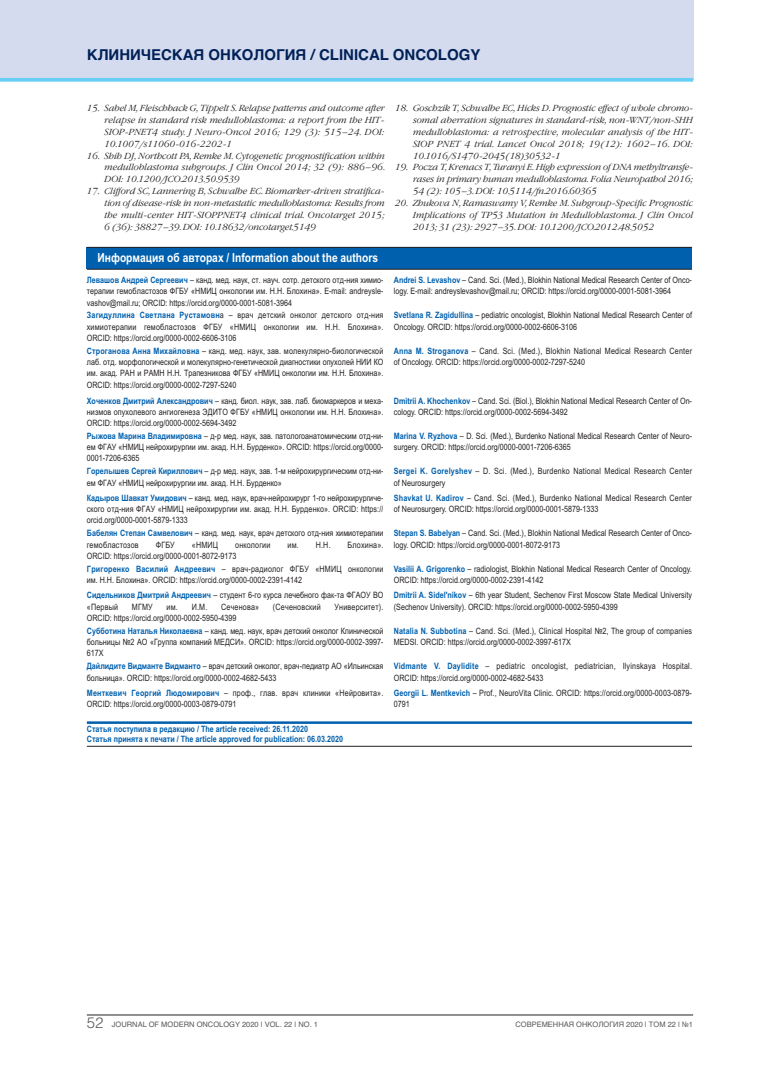
<style>
.page{position:relative;width:780px;height:1088px;background:#fff}
.page>*{position:absolute;margin:0;border:0;box-sizing:border-box;transform-origin:0 0}
.t1{font:700 15px "Helvetica";color:#002158}
.t2{font:700 12.5px "Arial Narrow";color:#fff}
.t3{font:8.75px/11.2px "Arial Narrow";color:#231f20}
.t4{font:italic 300 8.75px/11.9px "Garamond C";color:#231f20;text-align:justify}
.t5{font:8.75px/11.2px "Arial Narrow";letter-spacing:.02em;color:#231f20}
.t6{font:700 8.75px/10px "Arial Narrow";color:#0160ae}
.t7{font:7.5px "Helvetica";color:#57585a}
.s1{font-weight:700;color:#0160ae}
.s2{font-weight:300;font-size:15px}
</style>
<div class="page">
<div style="left:0;top:0;width:693px;height:79px;background:#d4dbee"></div>
<svg style="left:0;top:78px;width:693px;height:4px;background:#72d1f5"></svg>
<hr style="left:87px;top:1014px;width:606px;height:1px;background:#231f20">
<div style="left:87px;top:247px;width:605px;height:22px;background:#0160ae"></div>
<hr style="left:87px;top:247px;width:605px;height:1px;background:#231f20">
<hr style="left:87px;top:269px;width:605px;height:1px;background:#231f20">
<hr style="left:87px;top:721px;width:605px;height:3px;background:#0160ae">
<hr style="left:87px;top:746px;width:605px;height:1px;background:#231f20">
<h1 class="t1" style="left:87px;top:49px;width:395px">КЛИНИЧЕСКАЯ ОНКОЛОГИЯ / CLINICAL ONCOLOGY</h1>
<p class="t4" style="left:105px;top:103px;width:281px;text-indent:-18px">15. Sabel M, Fleischhack G, Tippelt S. Relapse patterns and outcome after relapse in standard risk medulloblastoma: a report from the HIT-SIOP-PNET4 study. J Neuro-Oncol 2016; 129 (3): 515–24. DOI:<br>10.1007/s11060-016-2202-1</p>
<p class="t4" style="left:105px;top:151px;width:281px;text-indent:-18px">16. Shih DJ, Northcott PA, Remke M. Cytogenetic prognostification within medulloblastoma subgroups. J Clin Oncol 2014; 32 (9): 886–96.<br>DOI: 10.1200/JCO.2013.50.9539</p>
<p class="t4" style="left:105px;top:186px;width:281px;text-indent:-18px">17. Clifford SC, Lannering B, Schwalbe EC. Biomarker-driven stratifica&shy;tion of disease-risk in non-metastatic medulloblastoma: Results from the multi-center HIT-SIOPPNET4 clinical trial. Oncotarget 2015; 6 (36): 38827–39. DOI: 10.18632/oncotarget.5149</p>
<p class="t4" style="left:413px;top:103px;width:281px;text-indent:-18px">18. Goschzik T, Schwalbe EC, Hicks D. Prognostic effect of whole chromo&shy;somal aberration signatures in standard-risk, non-WNT/non-SHH medulloblastoma: a retrospective, molecular analysis of the HIT-SIOP PNET 4 trial. Lancet Oncol 2018; 19(12): 1602–16. DOI:<br>10.1016/S1470-2045(18)30532-1</p>
<p class="t4" style="left:413px;top:162px;width:281px;text-indent:-18px">19. Pocza T, Krenacs T, Turanyi E. High expression of DNA methyltransfe&shy;rases in primary human medulloblastoma. Folia Neuropathol 2016; 54 (2): 105–3. DOI: 10.5114/fn.2016.60365</p>
<p class="t4" style="left:413px;top:198px;width:281px;text-indent:-18px">20. Zhukova N, Ramaswamy V, Remke M. Subgroup-Specific Prognostic Implications of TP53 Mutation in Medulloblastoma. J Clin Oncol 2013; 31 (23): 2927–35. DOI: 10.1200/JCO.2012.48.5052</p>
<h2 class="t2" style="left:97px;top:253px;width:282px">Информация об авторах / Information about the authors</h2>
<p class="t3" style="left:87px;top:275px;width:298px;text-align:justify"><span class="s1">Левашов Андрей Сергеевич</span> – канд. мед. наук, ст. науч. сотр. детского отд-ния химио&shy;терапии гемобластозов ФГБУ «НМИЦ онкологии им. Н.Н. Блохина». E-mail: andreysle&shy;vashov@mail.ru; ORCID: https://orcid.org/0000-0001-5081-3964</p>
<p class="t3" style="left:394px;top:275px;width:300px"><span class="s1">Andrei S. Levashov</span> – Cand. Sci. (Med.), Blokhin National Medical Research Center of Onco&shy;logy. E-mail: andreyslevashov@mail.ru; ORCID: https://orcid.org/0000-0001-5081-3964</p>
<p class="t3" style="left:87px;top:311px;width:298px;text-align:justify"><span class="s1">Загидуллина Светлана Рустамовн</span>а – врач детский онколог детского отд-ния химиотерапии гемобластозов ФГБУ «НМИЦ онкологии им. Н.Н. Блохина».<br>ORCID: https://orcid.org/0000-0002-6606-3106</p>
<p class="t3" style="left:394px;top:311px;width:300px"><span class="s1">Svetlana R. Zagidullina</span> – pediatric oncologist, Blokhin National Medical Research Center of<br>Oncology. ORCID: https://orcid.org/0000-0002-6606-3106</p>
<p class="t3" style="left:87px;top:346px;width:298px;text-align:justify"><span class="s1">Строганова Анна Михайловна</span> – канд. мед. наук, зав. молекулярно-биологической лаб. отд. морфологической и молекулярно-генетической диагностики опухолей НИИ КО им. акад. РАН и РАМН Н.Н. Трапезникова ФГБУ «НМИЦ онкологии им. Н.Н. Блохина».<br>ORCID: https://orcid.org/0000-0002-7297-5240</p>
<p class="t5" style="left:394px;top:346px;width:300px"><span class="s1">Anna M. Stroganova</span> – Cand. Sci. (Med.), Blokhin National Medical Research Center of Oncology. ORCID: https://orcid.org/0000-0002-7297-5240</p>
<p class="t3" style="left:87px;top:396px;width:298px;text-align:justify"><span class="s1">Хоченков Дмитрий Александрович</span> – канд. биол. наук, зав. лаб. биомаркеров и меха&shy;низмов опухолевого ангиогенеза ЭДИТО ФГБУ «НМИЦ онкологии им. Н.Н. Блохина».<br>ORCID: https://orcid.org/0000-0002-5694-3492</p>
<p class="t3" style="left:394px;top:396px;width:300px"><span class="s1">Dmitrii A. Khochenkov</span> – Cand. Sci. (Biol.), Blokhin National Medical Research Center of On&shy;cology. ORCID: https://orcid.org/0000-0002-5694-3492</p>
<p class="t3" style="left:87px;top:431px;width:298px;text-align:justify"><span class="s1">Рыжова Марина Владимировна</span> – д-р мед. наук, зав. патологоанатомическим отд-ни&shy;ем ФГАУ «НМИЦ нейрохирургии им. акад. Н.Н. Бурденко». ORCID: https://orcid.org/0000- 0001-7206-6365</p>
<p class="t3" style="left:394px;top:431px;width:300px"><span class="s1">Marina V. Ryzhova</span> – D. Sci. (Med.), Burdenko National Medical Research Center of Neuro&shy;surgery. ORCID: https://orcid.org/0000-0001-7206-6365</p>
<p class="t3" style="left:87px;top:466px;width:298px"><span class="s1">Горелышев Сергей Кириллович</span> – д-р мед. наук, зав. 1-м нейрохирургическим отд-ни&shy;ем ФГАУ «НМИЦ нейрохирургии им. акад. Н.Н. Бурденко»</p>
<p class="t5" style="left:394px;top:466px;width:300px"><span class="s1">Sergei K. Gorelyshev</span> – D. Sci. (Med.), Burdenko National Medical Research Center of Neurosurgery</p>
<p class="t3" style="left:87px;top:493px;width:298px;text-align:justify"><span class="s1">Кадыров Шавкат Умидович</span> – канд. мед. наук, врач-нейрохирург 1-го нейрохирургиче&shy;ского отд-ния ФГАУ «НМИЦ нейрохирургии им. акад. Н.Н. Бурденко». ORCID: https:// orcid.org/0000-0001-5879-1333</p>
<p class="t5" style="left:394px;top:493px;width:300px"><span class="s1">Shavkat U. Kadirov</span> – Cand. Sci. (Med.), Burdenko National Medical Research Center of Neurosurgery. ORCID: https://orcid.org/0000-0001-5879-1333</p>
<p class="t3" style="left:87px;top:528px;width:298px"><span class="s1">Бабелян Степан Самвелович</span> – канд. мед. наук, врач детского отд-ния химиотерапии гемобластозов</p>
<p class="t3" style="left:394px;top:528px;width:300px"><span class="s1">Stepan S. Babelyan</span> – Cand. Sci. (Med.), Blokhin National Medical Research Center of Onco&shy;logy. ORCID: https://orcid.org/0000-0001-8072-9173</p>
<p class="t3" style="left:156px;top:540px;width:21px">ФГБУ</p>
<p class="t3" style="left:192px;top:540px;width:28px">«НМИЦ</p>
<p class="t5" style="left:235px;top:540px;width:37px">онкологии</p>
<p class="t3" style="left:287px;top:540px;width:45px">им. Н.Н.</p>
<p class="t5" style="left:347px;top:540px;width:37px">Блохина».</p>
<p class="t3" style="left:87px;top:551px;width:151px">ORCID: https://orcid.org/0000-0001-8072-9173</p>
<p class="t3" style="left:87px;top:564px;width:298px"><span class="s1">Григоренко Василий Андреевич</span> – врач-радиолог ФГБУ «НМИЦ онкологии им. Н.Н. Блохина». ORCID: https://orcid.org/0000-0002-2391-4142</p>
<p class="t3" style="left:394px;top:564px;width:299px"><span class="s1">Vasilii A. Grigorenko</span> – radiologist, Blokhin National Medical Research Center of Oncology.<br>ORCID: https://orcid.org/0000-0002-2391-4142</p>
<p class="t3" style="left:87px;top:590px;width:298px"><span class="s1">Сидельников Дмитрий Андреевич</span> – студент 6-го курса лечебного фак-та ФГАОУ ВО «Первый</p>
<p class="t3" style="left:394px;top:590px;width:300px"><span class="s1">Dmitrii A. Sidel'nikov</span> – 6th year Student, Sechenov First Moscow State Medical University (Sechenov University). ORCID: https://orcid.org/0000-0002-5950-4399</p>
<p class="t3" style="left:132px;top:602px;width:22px">МГМУ</p>
<p class="t3" style="left:167px;top:602px;width:42px">им. И.М.</p>
<p class="t5" style="left:221px;top:602px;width:40px">Сеченова»</p>
<p class="t5" style="left:273px;top:602px;width:49px">(Сеченовский</p>
<p class="t5" style="left:334px;top:602px;width:50px">Университет).</p>
<p class="t3" style="left:87px;top:613px;width:151px">ORCID: https://orcid.org/0000-0002-5950-4399</p>
<p class="t3" style="left:87px;top:626px;width:298px;text-align:justify"><span class="s1">Субботина Наталья Николаевна</span> – канд. мед. наук, врач детский онколог Клинической больницы №2 АО «Группа компаний МЕДСИ». ORCID: https://orcid.org/0000-0002-3997- 617X</p>
<p class="t3" style="left:394px;top:626px;width:300px"><span class="s1">Natalia N. Subbotina</span> – Cand. Sci. (Med.), Clinical Hospital №2, The group of companies<br>MEDSI. ORCID: https://orcid.org/0000-0002-3997-617X</p>
<p class="t3" style="left:87px;top:661px;width:298px"><span class="s1">Дайлидите Видманте Видманто</span> – врач детский онколог, врач-педиатр АО «Ильинская больница». ORCID: https://orcid.org/0000-0002-4682-5433</p>
<p class="t5" style="left:394px;top:661px;width:300px"><span class="s1">Vidmante V. Daylidite</span> – pediatric oncologist, pediatrician, Ilyinskaya Hospital.<br>ORCID: https://orcid.org/0000-0002-4682-5433</p>
<p class="t3" style="left:87px;top:688px;width:298px"><span class="s1">Менткевич Георгий Людомирович</span> – проф., глав. врач клиники «Нейровита».<br>ORCID: https://orcid.org/0000-0003-0879-0791</p>
<p class="t3" style="left:394px;top:688px;width:300px"><span class="s1">Georgii L. Mentkevich</span> – Prof., NeuroVita Clinic. ORCID: https://orcid.org/0000-0003-0879-<br>0791</p>
<p class="t6" style="left:87px;top:725px;width:258px">Статья поступила в редакцию / The article received: 26.11.2020<br>Статья принята к печати / The article approved for publication: 06.03.2020</p>
<p class="t7" style="left:87px;top:1021px;width:233px"><span class="s2">52</span> JOURNAL OF MODERN ONCOLOGY 2020 | VOL. 22 | NO. 1</p>
<p class="t7" style="left:515px;top:1021px;width:179px">СОВРЕМЕННАЯ ОНКОЛОГИЯ 2020 | ТОМ 22 | №1</p>
</div>
